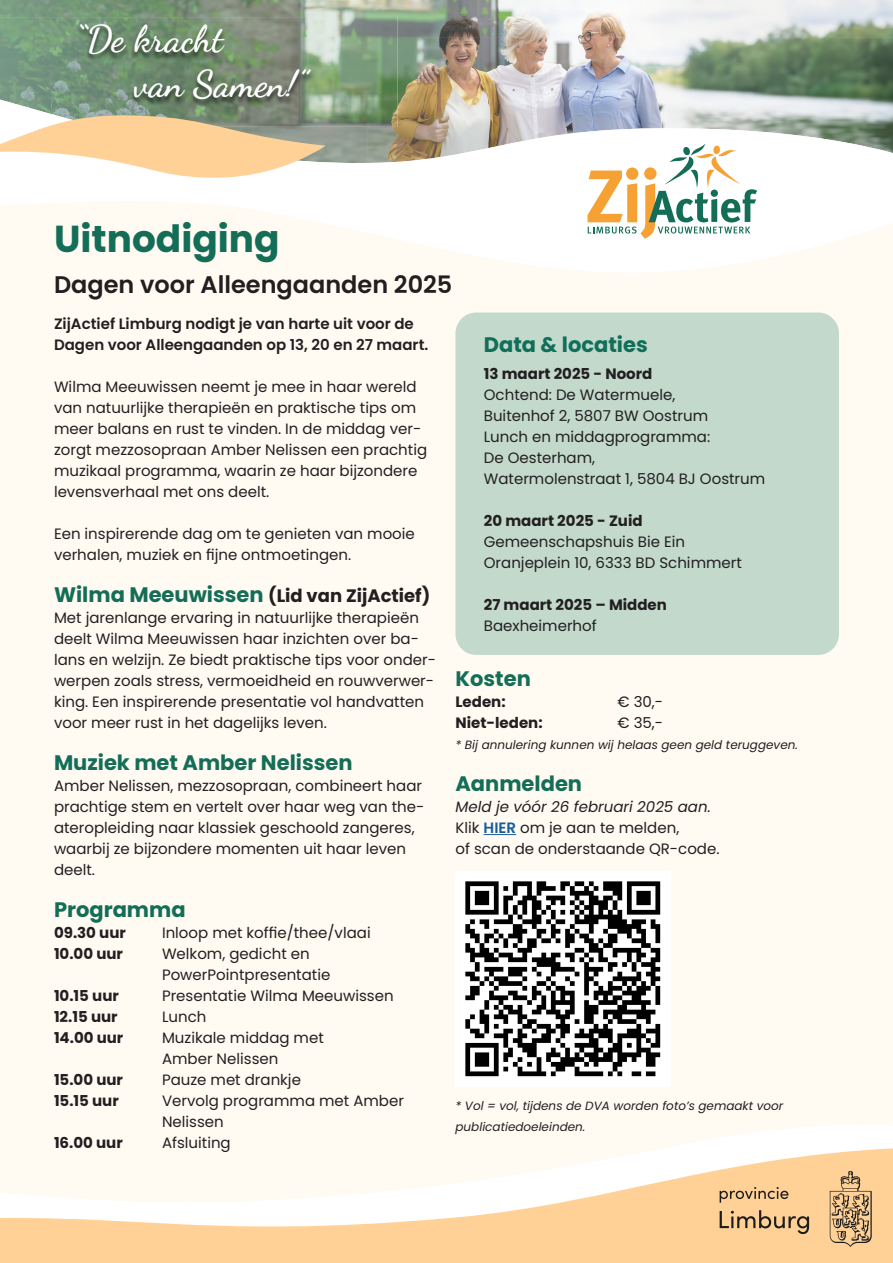
<style>
.page{position:relative;width:893px;height:1263px;background:#fffaf2}
.page>*{position:absolute;margin:0;border:0;box-sizing:border-box;transform-origin:0 0}
.t1{font:700 37.5px "Poppins";color:#146e57}
.t2{font:700 37.35px/44.7px "Dancing Script";color:#fff}
.t3{font:600 24px "Poppins";color:#231f20}
.t4{font:700 21px "Poppins";color:#146e57}
.t5{font:700 21px "Poppins";color:#106f59}
.t6{font:700 18px "Poppins";color:#231f20}
.t7{font:15px/21px "Poppins";color:#231f20}
.t8{font:700 15px "Poppins";color:#231f20}
.t9{font:600 15px/21px "Poppins";color:#231f20}
.t10{font:italic 15px "Poppins";color:#231f20}
.t11{font:italic 12px "Poppins";color:#231f20}
.s1{font-size:21px;color:#146e57}
.s2{font-weight:600;color:#175d9e}
</style>
<div class="page">
<img style="left:0;top:0;width:893px;height:166px">
<svg style="left:0;top:166px;width:893px;height:147px"></svg>
<img style="left:0;top:17px;width:397px;height:110px">
<img style="left:0;top:100px;width:98px;height:7px">
<svg style="left:588px;top:144px;width:169px;height:95px"></svg>
<svg style="left:0;top:107px;width:326px;height:89px"></svg>
<svg style="left:670px;top:1067px;width:223px;height:77px"></svg>
<svg style="left:0;top:1144px;width:893px;height:119px"></svg>
<svg style="left:830px;top:1171px;width:42px;height:76px;background:#c3a175"></svg>
<svg style="left:720px;top:1187px;width:68px;height:16px"></svg>
<svg style="left:720px;top:1210px;width:89px;height:24px;background:#cca97b"></svg>
<hr style="left:484px;top:834px;width:32px;height:1px;background:#175d9e">
<div style="left:455px;top:313px;width:384px;height:342px;background:#c2d9cc;border-radius:21px"></div>
<img style="left:455px;top:872px;width:215px;height:215px">
<h2 class="t2" style="left:134px;top:14px;width:175px;text-indent:-59px">“De kracht<br>van Samen!”</h2>
<p class="t1" style="left:54px;top:217px;width:227px">Uitnodiging</p>
<p class="t3" style="left:54px;top:271px;width:400px">Dagen voor Alleengaanden 2025</p>
<p class="t9" style="left:54px;top:314px;width:376px">ZijActief Limburg nodigt je van harte uit voor de<br>Dagen voor Alleengaanden op 13, 20 en 27 maart.</p>
<p class="t7" style="left:54px;top:377px;width:375px">Wilma Meeuwissen neemt je mee in haar wereld van natuurlijke therapieën en praktische tips om meer balans en rust te vinden. In de middag ver&shy;zorgt mezzosopraan Amber Nelissen een prachtig muzikaal programma, waarin ze haar bijzondere levensverhaal met ons deelt.</p>
<p class="t7" style="left:54px;top:524px;width:362px">Een inspirerende dag om te genieten van mooie verhalen, muziek en fijne ontmoetingen.</p>
<p class="t6" style="left:54px;top:586px;width:378px"><span class="s1">Wilma Meeuwissen</span> (Lid van ZijActief)</p>
<p class="t7" style="left:54px;top:608px;width:384px">Met jarenlange ervaring in natuurlijke therapieën deelt Wilma Meeuwissen haar inzichten over ba&shy;lans en welzijn. Ze biedt praktische tips voor onder&shy;werpen zoals stress, vermoeidheid en rouwverwer&shy;king. Een inspirerende presentatie vol handvatten voor meer rust in het dagelijks leven.</p>
<p class="t4" style="left:54px;top:751px;width:300px">Muziek met Amber Nelissen</p>
<p class="t7" style="left:54px;top:776px;width:372px">Amber Nelissen, mezzosopraan, combineert haar prachtige stem en vertelt over haar weg van the&shy;ateropleiding naar klassiek geschoold zangeres, waarbij ze bijzondere momenten uit haar leven deelt.</p>
<p class="t4" style="left:54px;top:898px;width:133px">Programma</p>
<p class="t8" style="left:54px;top:924px;width:73px">09.30 uur</p>
<p class="t7" style="left:162px;top:923px;width:210px">Inloop met koffie/thee/vlaai</p>
<p class="t8" style="left:54px;top:945px;width:71px">10.00 uur</p>
<p class="t7" style="left:162px;top:944px;width:170px">Welkom, gedicht en<br>PowerPointpresentatie</p>
<p class="t8" style="left:54px;top:987px;width:66px">10.15 uur</p>
<p class="t7" style="left:162px;top:986px;width:233px">Presentatie Wilma Meeuwissen</p>
<p class="t8" style="left:54px;top:1008px;width:65px">12.15 uur</p>
<p class="t7" style="left:162px;top:1007px;width:46px">Lunch</p>
<p class="t8" style="left:54px;top:1029px;width:71px">14.00 uur</p>
<p class="t7" style="left:162px;top:1028px;width:163px">Muzikale middag met</p>
<p class="t7" style="left:162px;top:1049px;width:118px">Amber Nelissen</p>
<p class="t8" style="left:54px;top:1071px;width:70px">15.00 uur</p>
<p class="t7" style="left:162px;top:1070px;width:140px">Pauze met drankje</p>
<p class="t8" style="left:54px;top:1092px;width:66px">15.15 uur</p>
<p class="t7" style="left:162px;top:1091px;width:243px">Vervolg programma met Amber<br>Nelissen</p>
<p class="t8" style="left:54px;top:1134px;width:70px">16.00 uur</p>
<p class="t7" style="left:162px;top:1133px;width:70px">Afsluiting</p>
<p class="t5" style="left:484px;top:332px;width:165px">Data &amp; locaties</p>
<p class="t8" style="left:484px;top:365px;width:170px">13 maart 2025 - Noord</p>
<p class="t7" style="left:484px;top:384px;width:193px">Ochtend: De Watermuele,</p>
<p class="t7" style="left:484px;top:405px;width:226px">Buitenhof 2, 5807 BW Oostrum</p>
<p class="t7" style="left:484px;top:426px;width:228px">Lunch en middagprogramma:</p>
<p class="t7" style="left:484px;top:447px;width:113px">De Oesterham,</p>
<p class="t7" style="left:484px;top:468px;width:283px">Watermolenstraat 1, 5804 BJ Oostrum</p>
<p class="t8" style="left:484px;top:512px;width:160px">20 maart 2025 - Zuid</p>
<p class="t7" style="left:484px;top:531px;width:203px">Gemeenschapshuis Bie Ein</p>
<p class="t7" style="left:484px;top:552px;width:260px">Oranjeplein 10, 6333 BD Schimmert</p>
<p class="t8" style="left:484px;top:596px;width:185px">27 maart 2025 – Midden</p>
<p class="t7" style="left:484px;top:615px;width:114px">Baexheimerhof</p>
<p class="t4" style="left:455px;top:667px;width:77px">Kosten</p>
<p class="t8" style="left:455px;top:693px;width:52px">Leden:</p>
<p class="t7" style="left:617px;top:692px;width:47px">€ 30,-</p>
<p class="t8" style="left:455px;top:714px;width:89px">Niet-leden:</p>
<p class="t7" style="left:617px;top:713px;width:47px">€ 35,-</p>
<p class="t11" style="left:455px;top:738px;width:344px">* Bij annulering kunnen wij helaas geen geld teruggeven.</p>
<p class="t4" style="left:455px;top:772px;width:128px">Aanmelden</p>
<p class="t10" style="left:455px;top:798px;width:257px">Meld je vóór 26 februari 2025 aan.</p>
<p class="t7" style="left:455px;top:818px;width:225px">Klik <span class="s2">HIER</span> om je aan te melden,</p>
<p class="t7" style="left:455px;top:839px;width:266px">of scan de onderstaande QR-code.</p>
<p class="t11" style="left:455px;top:1099px;width:329px">* Vol = vol, tijdens de DVA worden foto’s gemaakt voor</p>
<p class="t11" style="left:455px;top:1120px;width:131px">publicatiedoeleinden.</p>
</div>
